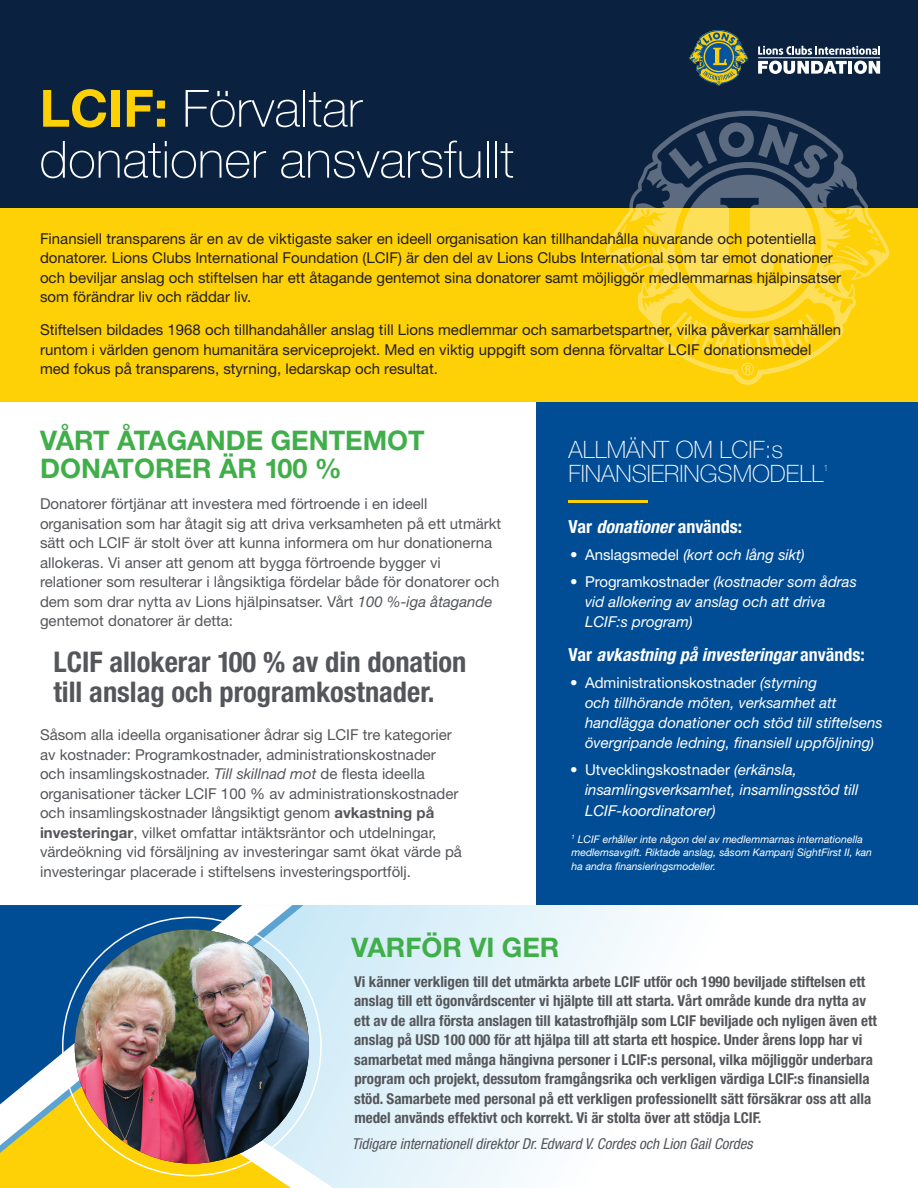
<style>
.page{position:relative;width:918px;height:1188px;background:#fff}
.page>*{position:absolute;margin:0;border:0;box-sizing:border-box;transform-origin:0 0}
.t1{font:100 51.45px/51px "Helvetica Neue LT Std";color:#fff}
.t2{font:700 condensed 28.5px/30px "Helvetica Neue LT Std";color:#54565a}
.t3{font:700 27px/27.5px "Helvetica Neue LT Std";color:#40ae49}
.t4{font:100 24px/24px "Helvetica Neue LT Std";color:#fff}
.t5{font:italic 700 condensed 18px "Helvetica Neue LT Std";color:#fff}
.t6{font:700 condensed 18px "Helvetica Neue LT Std";color:#fff}
.t7{font:15px/19.5px "Helvetica Neue LT Std";color:#54565a}
.t8{font:15px/19.5px "Helvetica Neue LT Std";color:#231f20}
.t9{font:700 condensed 15px/19.5px "Helvetica Neue LT Std";color:#54565a}
.t10{font:italic 15px/20.1px "Helvetica Neue LT Std";color:#fff}
.t11{font:italic condensed 15px "Helvetica Neue LT Std";color:#54565a}
.t12{font:italic 10.5px/13.5px "Helvetica Neue LT Std";color:#fff}
.t13{font:100 8.7px "Helvetica Neue LT Std";color:#fff}
.s1{font-weight:700;color:#fed006}
.s2{font-style:italic}
.s3{font-weight:700}
.s4{font-style:normal}
</style>
<div class="page">
<svg style="left:304px;top:905px;width:347px;height:283px"></svg>
<svg style="left:291px;top:965px;width:42px;height:223px;background:#d9eff8"></svg>
<svg style="left:0;top:1153px;width:291px;height:35px;background:#fdd523"></svg>
<div style="left:537px;top:389px;width:381px;height:516px;background:#014d95"></div>
<div style="left:0;top:201px;width:918px;height:201px;background:#fed006"></div>
<div style="left:0;top:0;width:918px;height:207px;background:#0a213f"></div>
<svg style="left:758px;top:46px;width:122px;height:9px"></svg>
<svg style="left:758px;top:61px;width:122px;height:13px"></svg>
<hr style="left:758px;top:58px;width:122px;height:1px;background:#fff">
<svg style="left:689px;top:30px;width:59px;height:56px"></svg>
<hr style="left:569px;top:500px;width:79px;height:2px;background:#fed006">
<svg style="left:606px;top:111px;width:283px;height:274px"></svg>
<svg style="left:0;top:905px;width:304px;height:248px;background:#dfe1aa"></svg>
<svg style="left:0;top:905px;width:292px;height:240px"></svg>
<svg style="left:0;top:905px;width:242px;height:199px;background:#2667a2"></svg>
<img style="left:75px;top:929px;width:234px;height:235px;border-radius:117px">
<h1 class="t1" style="left:40px;top:83px;width:476px"><span class="s1">LCIF:</span> Förvaltar donationer ansvarsfullt</h1>
<p class="t8" style="left:40px;top:229px;width:803px">Finansiell transparens är en av de viktigaste saker en ideell organisation kan tillhandahålla nuvarande och potentiella donatorer. Lions Clubs International Foundation (LCIF) är den del av Lions Clubs International som tar emot donationer och beviljar anslag och stiftelsen har ett åtagande gentemot sina donatorer samt möjliggör medlemmarnas hjälpinsatser som förändrar liv och räddar liv.</p>
<p class="t8" style="left:40px;top:320px;width:803px">Stiftelsen bildades 1968 och tillhandahåller anslag till Lions medlemmar och samarbetspartner, vilka påverkar samhällen runtom i världen genom humanitära serviceprojekt. Med en viktig uppgift som denna förvaltar LCIF donationsmedel med fokus på transparens, styrning, ledarskap och resultat.</p>
<h3 class="t3" style="left:40px;top:426px;width:386px">VÅRT ÅTAGANDE GENTEMOT<br>DONATORER ÄR 100 %</h3>
<p class="t7" style="left:40px;top:494px;width:463px">Donatorer förtjänar att investera med förtroende i en ideell organisation som har åtagit sig att driva verksamheten på ett utmärkt sätt och LCIF är stolt över att kunna informera om hur donationerna allokeras. Vi anser att genom att bygga förtroende bygger vi relationer som resulterar i långsiktiga fördelar både för donatorer och dem som drar nytta av Lions hjälpinsatser. Vårt <span class="s2">100 %-iga åtagande </span>gentemot donatorer är detta:</p>
<h2 class="t2" style="left:54px;top:647px;width:415px">LCIF allokerar 100 % av din donation till anslag och programkostnader.</h2>
<p class="t7" style="left:40px;top:725px;width:424px">Såsom alla ideella organisationer ådrar sig LCIF tre kategorier av kostnader: Programkostnader, administrationskostnader och insamlingskostnader. <span class="s2">Till skillnad mot</span> de flesta ideella organisationer täcker LCIF 100 % av administrationskostnader och insamlingskostnader långsiktigt genom <span class="s3">avkastning på investeringar</span>, vilket omfattar intäktsräntor och utdelningar, värdeökning vid försäljning av investeringar samt ökat värde på investeringar placerade i stiftelsens investeringsportfölj.</p>
<h3 class="t4" style="left:568px;top:438px;width:256px">ALLMÄNT OM LCIF:s<br>FINANSIERINGSMODELL</h3>
<p class="t13" style="left:823px;top:463px;width:6px">1</p>
<p class="t6" style="left:568px;top:516px;width:175px">Var <span class="s2">donationer</span> används:</p>
<p class="t10" style="left:570px;top:545px;width:236px"><span class="s4">• Anslagsmedel</span> (kort och lång sikt)</p>
<p class="t10" style="left:585px;top:571px;width:273px;text-indent:-15px"><span class="s4">• Programkostnader</span> (kostnader som ådras vid allokering av anslag och att driva<br>LCIF:s program)</p>
<p class="t5" style="left:568px;top:644px;width:298px"><span class="s4">Var</span> avkastning på investeringar <span class="s4">används:</span></p>
<p class="t10" style="left:585px;top:672px;width:299px;text-indent:-15px"><span class="s4">• Administrationskostnader</span> (styrning<br>och tillhörande möten, verksamhet att handlägga donationer och stöd till stiftelsens övergripande ledning, finansiell uppföljning)</p>
<p class="t10" style="left:585px;top:760px;width:275px;text-indent:-15px"><span class="s4">• Utvecklingskostnader</span> (erkänsla, insamlingsverksamhet, insamlingsstöd till<br>LCIF-koordinatorer)</p>
<p class="t12" style="left:572px;top:832px;width:302px"><sup>1</sup> LCIF erhåller inte någon del av medlemmarnas internationella medlemsavgift. Riktade anslag, såsom Kampanj SightFirst II, kan ha andra finansieringsmodeller.</p>
<h3 class="t3" style="left:352px;top:933px;width:209px">VARFÖR VI GER</h3>
<p class="t9" style="left:354px;top:971px;width:524px">Vi känner verkligen till det utmärkta arbete LCIF utför och 1990 beviljade stiftelsen ett anslag till ett ögonvårdscenter vi hjälpte till att starta. Vårt område kunde dra nytta av ett av de allra första anslagen till katastrofhjälp som LCIF beviljade och nyligen även ett anslag på USD 100 000 för att hjälpa till att starta ett hospice. Under årens lopp har vi samarbetat med många hängivna personer i LCIF:s personal, vilka möjliggör underbara program och projekt, dessutom framgångsrika och verkligen värdiga LCIF:s finansiella stöd. Samarbete med personal på ett verkligen professionellt sätt försäkrar oss att alla medel används effektivt och korrekt. Vi är stolta över att stödja LCIF.</p>
<p class="t11" style="left:352px;top:1135px;width:403px">Tidigare internationell direktor Dr. Edward V. Cordes och Lion Gail Cordes</p>
</div>
